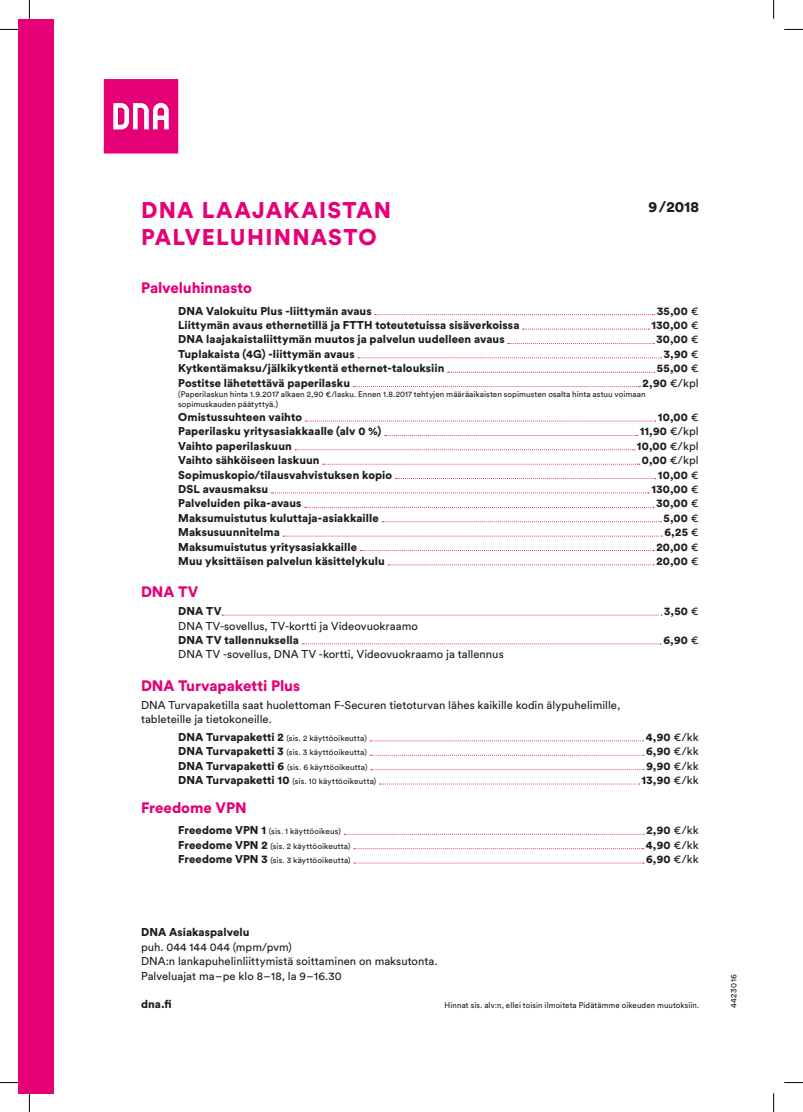
<style>
.page{position:relative;width:803px;height:1112px;background:#fff}
.page>*{position:absolute;margin:0;border:0;box-sizing:border-box;transform-origin:0 0}
.Top_Header{font:900 22.5px/27px "Circular Std";letter-spacing:.05em;color:#e50076}
.Header_2_Black{font:900 15px "Circular Std";letter-spacing:-.005em;color:#e50076}
.Bodytext{font:900 15px "Circular Std";letter-spacing:-.01em;color:#e50076}
.Header_2_Black-2{font:900 15px "Circular Std";color:#1d1d1b}
.Bodytext-2{font:900 11.25px "Circular Std";letter-spacing:.005em;color:#1d1d1b}
.Bodytext-3{font:11.25px "Circular Std";letter-spacing:.005em;color:#1d1d1b}
.Header_2_Black-3{font:11.25px/14.4px "Circular Std";letter-spacing:.005em;color:#1d1d1b}
.Header_2_Black-4{font:900 11.25px "Circular Std";letter-spacing:.025em;color:#1d1d1b}
.Bodytext-4{font:8.12px "Circular Std";letter-spacing:.015em;color:#1d1d1b}
.Header_2_Black-5{font:8.12px "Circular Std";letter-spacing:.015em;color:#1d1d1b}
.Legal_text{font:8.12px/10px "Circular Std";letter-spacing:.005em;color:#1d1d1b}
.Bodytext-5{font:8.12px "Circular Std";letter-spacing:.07em;color:#1d1d1b}
.s1{font-weight:400}
.s2{font-weight:900}
.s3{font-weight:900;font-size:11.25px}
</style>
<div class="page">
<svg style="left:104px;top:79px;width:74px;height:74px;background:#e8268a"></svg>
<div style="left:19px;top:19px;width:35px;height:1073px;background:#e50076"></div>
<svg style="left:375px;top:314px;width:280px;height:1px"></svg>
<svg style="left:523px;top:328px;width:126px;height:1px"></svg>
<svg style="left:508px;top:343px;width:146px;height:1px"></svg>
<svg style="left:358px;top:357px;width:304px;height:1px"></svg>
<svg style="left:448px;top:371px;width:207px;height:1px"></svg>
<svg style="left:353px;top:386px;width:287px;height:1px"></svg>
<svg style="left:305px;top:420px;width:351px;height:1px"></svg>
<svg style="left:385px;top:435px;width:252px;height:1px"></svg>
<svg style="left:295px;top:449px;width:340px;height:1px"></svg>
<svg style="left:323px;top:463px;width:317px;height:1px"></svg>
<svg style="left:395px;top:478px;width:261px;height:1px"></svg>
<svg style="left:271px;top:492px;width:378px;height:1px"></svg>
<svg style="left:305px;top:506px;width:349px;height:1px"></svg>
<svg style="left:382px;top:521px;width:279px;height:1px"></svg>
<svg style="left:283px;top:535px;width:379px;height:1px"></svg>
<svg style="left:360px;top:550px;width:294px;height:1px"></svg>
<svg style="left:388px;top:564px;width:266px;height:1px"></svg>
<svg style="left:222px;top:614px;width:440px;height:1px"></svg>
<svg style="left:302px;top:643px;width:359px;height:1px"></svg>
<svg style="left:370px;top:740px;width:273px;height:1px"></svg>
<svg style="left:370px;top:754px;width:274px;height:1px"></svg>
<svg style="left:371px;top:769px;width:273px;height:1px"></svg>
<svg style="left:380px;top:783px;width:259px;height:1px"></svg>
<svg style="left:344px;top:833px;width:300px;height:1px"></svg>
<svg style="left:354px;top:848px;width:289px;height:1px"></svg>
<svg style="left:354px;top:862px;width:290px;height:1px"></svg>
<svg style="left:0;top:29px;width:19px;height:1px"></svg>
<svg style="left:784px;top:29px;width:19px;height:1px"></svg>
<svg style="left:0;top:1081px;width:19px;height:2px"></svg>
<svg style="left:784px;top:1082px;width:19px;height:1px"></svg>
<svg style="left:29px;top:0;width:1px;height:19px"></svg>
<svg style="left:29px;top:1092px;width:1px;height:19px"></svg>
<svg style="left:773px;top:0;width:1px;height:19px"></svg>
<svg style="left:773px;top:1093px;width:1px;height:18px"></svg>
<p class="Top_Header" style="left:141px;top:196px;width:251px">DNA LAAJAKAISTAN<br>PALVELUHINNASTO</p>
<p class="Header_2_Black-2" style="left:648px;top:197px;width:52px">9/2018</p>
<p class="Bodytext" style="left:141px;top:278px;width:113px">Palveluhinnasto</p>
<p class="Bodytext-2" style="left:178px;top:303px;width:195px">DNA Valokuitu Plus -liittymän avaus</p>
<p class="Bodytext-2" style="left:657px;top:303px;width:43px">35,00 <span class="s1">€</span></p>
<p class="Bodytext-2" style="left:178px;top:317px;width:343px">Liittymän avaus ethernetillä ja FTTH toteutetuissa sisäverkoissa</p>
<p class="Bodytext-2" style="left:651px;top:317px;width:49px">130,00 <span class="s1">€</span></p>
<p class="Bodytext-2" style="left:178px;top:332px;width:328px">DNA laajakaistaliittymän muutos ja palvelun uudelleen avaus</p>
<p class="Bodytext-2" style="left:656px;top:332px;width:44px">30,00 <span class="s1">€</span></p>
<p class="Bodytext-2" style="left:178px;top:346px;width:178px">Tuplakaista (4G) -liittymän avaus</p>
<p class="Bodytext-2" style="left:664px;top:346px;width:36px">3,90 <span class="s1">€</span></p>
<p class="Bodytext-2" style="left:178px;top:361px;width:268px">Kytkentämaksu/jälkikytkentä ethernet-talouksiin</p>
<p class="Bodytext-2" style="left:657px;top:361px;width:43px">55,00 <span class="s1">€</span></p>
<p class="Bodytext-2" style="left:178px;top:375px;width:173px">Postitse lähetettävä paperilasku</p>
<p class="Bodytext-3" style="left:643px;top:376px;width:57px"><span class="s2">2,90</span> €/kpl</p>
<p class="Legal_text" style="left:178px;top:388px;width:469px">(Paperilaskun hinta 1.9.2017 alkaen 2,90 €/lasku. Ennen 1.8.2017 tehtyjen määräaikaisten sopimusten osalta hinta astuu voimaan sopimuskauden päätyttyä.)</p>
<p class="Bodytext-2" style="left:178px;top:409px;width:125px">Omistussuhteen vaihto</p>
<p class="Bodytext-2" style="left:658px;top:409px;width:42px">10,00 <span class="s1">€</span></p>
<p class="Bodytext-2" style="left:178px;top:424px;width:205px">Paperilasku yritysasiakkaalle (alv 0 %)</p>
<p class="Bodytext-2" style="left:640px;top:424px;width:60px">11,90 <span class="s1">€/kpl</span></p>
<p class="Bodytext-2" style="left:178px;top:438px;width:115px">Vaihto paperilaskuun</p>
<p class="Bodytext-2" style="left:637px;top:438px;width:63px">10,00 <span class="s1">€/kpl</span></p>
<p class="Bodytext-2" style="left:178px;top:452px;width:143px">Vaihto sähköiseen laskuun</p>
<p class="Bodytext-3" style="left:642px;top:453px;width:58px"><span class="s2">0,00</span> €/kpl</p>
<p class="Bodytext-2" style="left:178px;top:467px;width:215px">Sopimuskopio/tilausvahvistuksen kopio</p>
<p class="Bodytext-2" style="left:658px;top:467px;width:42px">10,00 <span class="s1">€</span></p>
<p class="Bodytext-2" style="left:178px;top:481px;width:91px">DSL avausmaksu</p>
<p class="Bodytext-2" style="left:651px;top:481px;width:49px">130,00 <span class="s1">€</span></p>
<p class="Bodytext-2" style="left:178px;top:496px;width:125px">Palveluiden pika-avaus</p>
<p class="Bodytext-2" style="left:656px;top:496px;width:44px">30,00 <span class="s1">€</span></p>
<p class="Bodytext-2" style="left:178px;top:510px;width:202px">Maksumuistutus kuluttaja-asiakkaille</p>
<p class="Bodytext-2" style="left:663px;top:510px;width:37px">5,00 <span class="s1">€</span></p>
<p class="Bodytext-2" style="left:178px;top:524px;width:103px">Maksusuunnitelma</p>
<p class="Bodytext-2" style="left:664px;top:524px;width:36px">6,25 <span class="s1">€</span></p>
<p class="Bodytext-2" style="left:178px;top:539px;width:180px">Maksumuistutus yritysasiakkaille</p>
<p class="Bodytext-2" style="left:656px;top:539px;width:44px">20,00 <span class="s1">€</span></p>
<p class="Bodytext-2" style="left:178px;top:553px;width:208px">Muu yksittäisen palvelun käsittelykulu</p>
<p class="Bodytext-2" style="left:656px;top:553px;width:44px">20,00 <span class="s1">€</span></p>
<p class="Header_2_Black" style="left:141px;top:581px;width:59px">DNA TV</p>
<p class="Header_2_Black-4" style="left:178px;top:603px;width:45px">DNA TV</p>
<p class="Header_2_Black-4" style="left:664px;top:603px;width:36px">3,50 <span class="s1">€</span></p>
<p class="Header_2_Black-3" style="left:178px;top:618px;width:241px">DNA TV-sovellus, TV-kortti ja Videovuokraamo</p>
<p class="Bodytext-2" style="left:178px;top:632px;width:122px">DNA TV tallennuksella</p>
<p class="Bodytext-2" style="left:663px;top:632px;width:37px">6,90 <span class="s1">€</span></p>
<p class="Bodytext-3" style="left:178px;top:647px;width:327px">DNA TV -sovellus, DNA TV -kortti, Videovuokraamo ja tallennus</p>
<p class="Header_2_Black" style="left:141px;top:675px;width:161px">DNA Turvapaketti Plus</p>
<p class="Header_2_Black-3" style="left:141px;top:697px;width:481px">DNA Turvapaketilla saat huolettoman F-Securen tietoturvan lähes kaikille kodin älypuhelimille, tableteille ja tietokoneille.</p>
<p class="Header_2_Black-5" style="left:178px;top:733px;width:190px"><span class="s3">DNA Turvapaketti 2</span> (sis. 2 käyttöoikeutta)</p>
<p class="Header_2_Black-4" style="left:646px;top:729px;width:54px">4,90 <span class="s1">€/kk</span></p>
<p class="Header_2_Black-5" style="left:178px;top:747px;width:190px"><span class="s3">DNA Turvapaketti 3</span> (sis. 3 käyttöoikeutta)</p>
<p class="Header_2_Black-4" style="left:646px;top:743px;width:54px">6,90 <span class="s1">€/kk</span></p>
<p class="Bodytext-4" style="left:178px;top:761px;width:191px"><span class="s3">DNA Turvapaketti 6</span> (sis. 6 käyttöoikeutta)</p>
<p class="Bodytext-2" style="left:646px;top:758px;width:54px">9,90 <span class="s1">€/kk</span></p>
<p class="Bodytext-4" style="left:178px;top:776px;width:200px"><span class="s3">DNA Turvapaketti 10</span> (sis. 10 käyttöoikeutta)</p>
<p class="Bodytext-2" style="left:642px;top:772px;width:58px">13,90 <span class="s1">€/kk</span></p>
<p class="Header_2_Black" style="left:141px;top:797px;width:107px">Freedome VPN</p>
<p class="Header_2_Black-5" style="left:178px;top:826px;width:164px"><span class="s3">Freedome VPN 1</span> (sis. 1 käyttöoikeus)</p>
<p class="Header_2_Black-4" style="left:646px;top:822px;width:54px">2,90 <span class="s1">€/kk</span></p>
<p class="Header_2_Black-5" style="left:178px;top:840px;width:174px"><span class="s3">Freedome VPN 2</span> (sis. 2 käyttöoikeutta)</p>
<p class="Header_2_Black-4" style="left:646px;top:837px;width:54px">4,90 <span class="s1">€/kk</span></p>
<p class="Bodytext-4" style="left:178px;top:855px;width:174px"><span class="s3">Freedome VPN 3</span> (sis. 3 käyttöoikeutta)</p>
<p class="Bodytext-2" style="left:646px;top:851px;width:54px">6,90 <span class="s1">€/kk</span></p>
<p class="Bodytext-2" style="left:141px;top:924px;width:110px">DNA Asiakaspalvelu</p>
<p class="Bodytext-3" style="left:141px;top:939px;width:152px">puh. 044 144 044 (mpm/pvm)</p>
<p class="Bodytext-3" style="left:141px;top:954px;width:298px">DNA:n lankapuhelinliittymistä soittaminen on maksutonta.</p>
<p class="Bodytext-3" style="left:141px;top:968px;width:202px">Palveluajat ma–pe klo 8–18, la 9–16.30</p>
<p class="Bodytext-2" style="left:141px;top:996px;width:32px">dna.fi</p>
<p class="Bodytext-4" style="left:445px;top:1000px;width:256px">Hinnat sis. alv:n, ellei toisin ilmoiteta Pidätämme oikeuden muutoksiin.</p>
<p class="Bodytext-5" style="left:728px;top:1007px;width:36px;rotate:-90deg">4423016</p>
</div>
